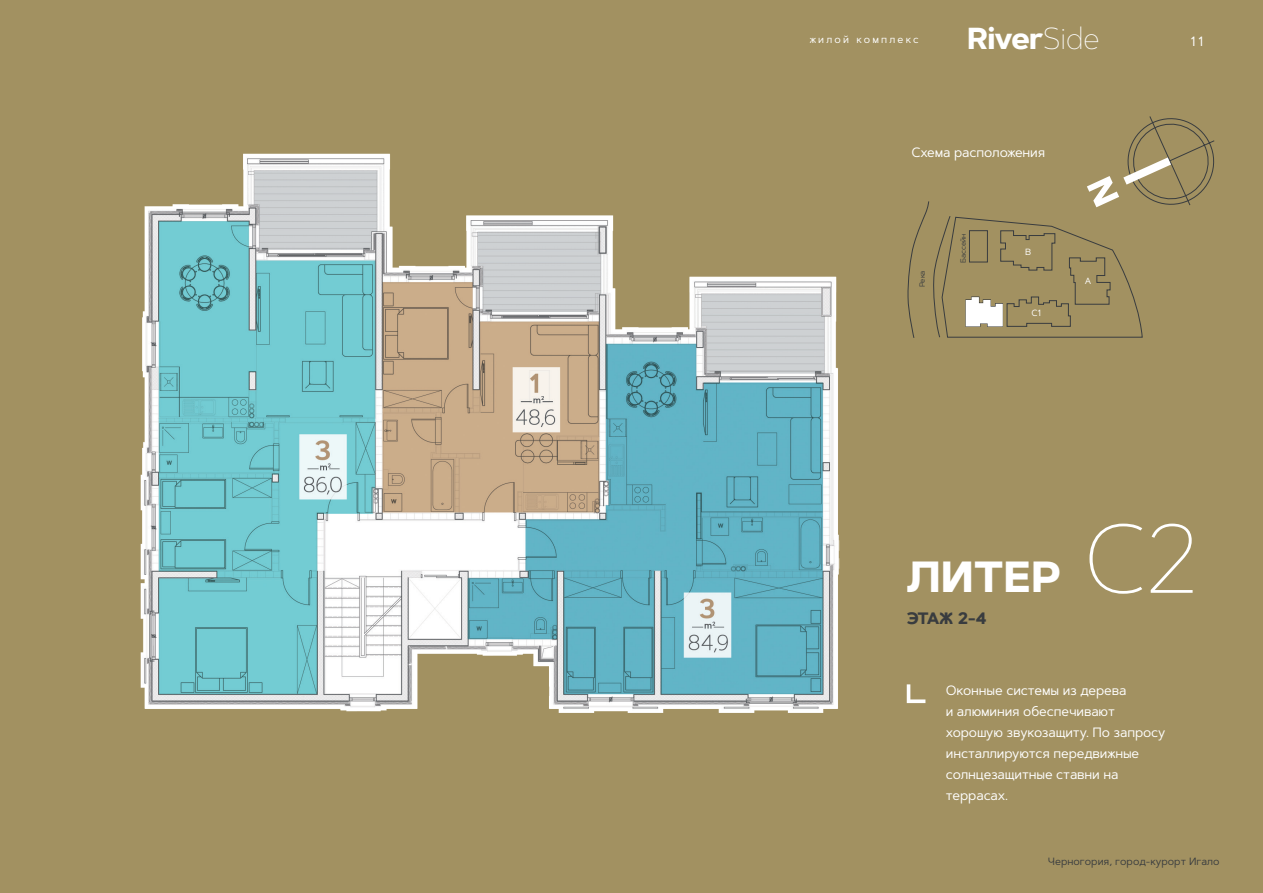
<style>
.page{position:relative;width:1263px;height:893px;background:#fff}
.page>*{position:absolute;margin:0;border:0;box-sizing:border-box;transform-origin:0 0}
.t1{font:100 97.5px "Artegra Sans";color:#fff}
.t2{font:700 43.5px "Artegra Sans";color:#fff}
.t3{font:700 30.3px "Artegra Sans";letter-spacing:-.02em;color:#fff}
.t4{font:700 16.5px "Artegra Sans";color:#393c3f}
.t5{font:13.5px/21px "Artegra Sans";letter-spacing:-.01em;color:#fff}
.t6{font:10.5px "Artegra Sans";color:#393c3f}
.t7{font:10.5px "Artegra Sans";letter-spacing:.21em;color:#fff}
.t8{font:9px "Artegra Sans";color:#fff}
.t9{font:7.5px "Artegra Sans";letter-spacing:-.01em;color:#393c3f}
.s1{font-weight:100}
</style>
<div class="page">
<img style="left:0;top:0;width:1263px;height:893px">
<svg style="left:907px;top:684px;width:18px;height:19px"></svg>
<svg style="left:908px;top:112px;width:312px;height:226px;background:#a09063"></svg>
<p class="t7" style="left:810px;top:32px;width:110px">жилой комплекс</p>
<h3 class="t3" style="left:967px;top:16px;width:134px">River<span class="s1">Side</span></h3>
<p class="t5" style="left:1191px;top:30px;width:14px">11</p>
<p class="t5" style="left:911px;top:142px;width:135px">Схема расположения</p>
<p class="t9" style="left:958px;top:263px;width:31px;rotate:-90deg">Бассейн</p>
<p class="t8" style="left:1025px;top:245px;width:8px">B</p>
<p class="t9" style="left:917px;top:287px;width:18px;rotate:-90deg">Река</p>
<p class="t8" style="left:1085px;top:275px;width:8px">A</p>
<p class="t8" style="left:1032px;top:307px;width:11px">C1</p>
<h2 class="t2" style="left:907px;top:545px;width:156px">Литер</h2>
<p class="t4" style="left:907px;top:606px;width:82px">этаж 2-4</p>
<h1 class="t1" style="left:1083px;top:495px;width:119px">С2</h1>
<p class="t5" style="left:946px;top:680px;width:221px">Оконные системы из дерева<br>и алюминия обеспечивают хорошую звукозащиту. По запросу инсталлируются передвижные солнцезащитные ставни на террасах.</p>
<p class="t6" style="left:1048px;top:854px;width:173px">Черногория, город-курорт Игало</p>
</div>
